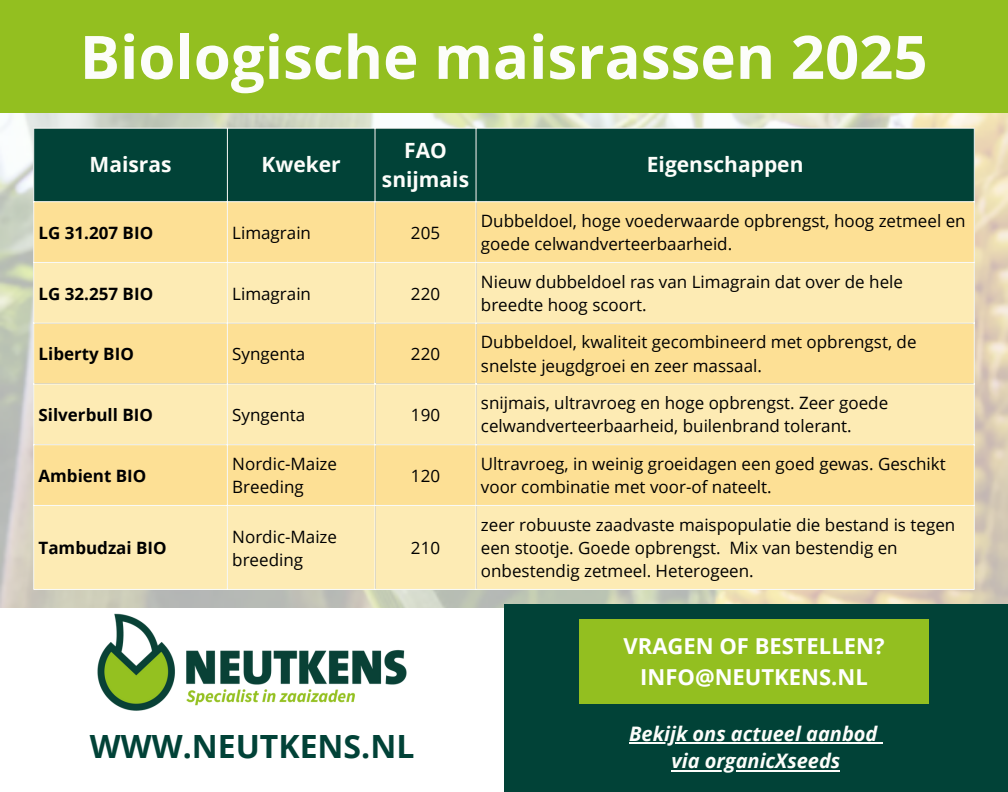
<style>
.page{position:relative;width:1008px;height:792px;background:#fff}
.page>*{position:absolute;margin:0;border:0;box-sizing:border-box;transform-origin:0 0}
.t1{font:700 60px "Open Sans";color:#fcfdfa}
.t2{font:700 32px "Open Sans";color:#014237}
.t3{font:700 22px/30.8px "Open Sans";color:#fff;text-align:center}
.t4{font:700 21px/29.2px "Open Sans";color:#fcfdfa;text-align:center}
.t5{font:italic 700 20px "Open Sans";color:#fcfdfa}
.t6{font:17px/23.2px "Open Sans";color:#000}
.t7{font:700 17px "Open Sans";color:#000}
</style>
<div class="page">
<img style="left:0;top:113px;width:1008px;height:495px">
<div style="left:34px;top:129px;width:940px;height:72px;background:#014237"></div>
<div style="left:34px;top:202px;width:940px;height:60px;background:#fde095"></div>
<svg style="left:34px;top:263px;width:940px;height:326px;background:#fce6a8"></svg>
<hr style="left:33px;top:129px;width:1px;height:460px;background:#fcfdfa">
<hr style="left:227px;top:129px;width:1px;height:460px;background:#fcfdfa">
<hr style="left:375px;top:129px;width:1px;height:460px;background:#fcfdfa">
<hr style="left:476px;top:129px;width:1px;height:460px;background:#fcfdfa">
<hr style="left:974px;top:129px;width:1px;height:460px;background:#fcfdfa">
<hr style="left:33px;top:128px;width:942px;height:1px;background:#fcfdfa">
<hr style="left:33px;top:201px;width:942px;height:1px;background:#fcfdfa">
<hr style="left:33px;top:262px;width:942px;height:1px;background:#fcfdfa">
<hr style="left:33px;top:323px;width:942px;height:1px;background:#fcfdfa">
<hr style="left:33px;top:384px;width:942px;height:1px;background:#fcfdfa">
<hr style="left:33px;top:444px;width:942px;height:1px;background:#fcfdfa">
<hr style="left:33px;top:505px;width:942px;height:1px;background:#fcfdfa">
<hr style="left:33px;top:589px;width:942px;height:1px;background:#fcfdfa">
<div style="left:0;top:0;width:1008px;height:113px;background:#93bf20"></div>
<img style="left:91px;top:607px;width:323px;height:104px">
<div style="left:504px;top:605px;width:504px;height:187px;background:#014237"></div>
<div style="left:579px;top:619px;width:350px;height:84px;background:#93bf20"></div>
<hr style="left:629px;top:742px;width:249px;height:2px;background:#fcfdfa">
<hr style="left:672px;top:770px;width:168px;height:1px;background:#fcfdfa">
<p class="t1" style="left:80px;top:15px;width:849px">Biologische maisrassen 2025</p>
<h1 class="t4" style="left:90px;top:149px;width:83px">Maisras</h1>
<p class="t4" style="left:262px;top:149px;width:81px">Kweker</p>
<p class="t4" style="left:382px;top:135px;width:89px">FAO snijmais</p>
<p class="t7" style="left:39px;top:221px;width:116px">LG 31.207 BIO</p>
<p class="t6" style="left:232px;top:221px;width:80px">Limagrain</p>
<p class="t6" style="left:411px;top:221px;width:31px">205</p>
<p class="t7" style="left:39px;top:281px;width:116px">LG 32.257 BIO</p>
<p class="t6" style="left:232px;top:281px;width:80px">Limagrain</p>
<p class="t6" style="left:411px;top:281px;width:31px">220</p>
<p class="t7" style="left:39px;top:342px;width:97px">Liberty BIO</p>
<p class="t6" style="left:232px;top:342px;width:75px">Syngenta</p>
<p class="t6" style="left:411px;top:342px;width:31px">220</p>
<p class="t7" style="left:39px;top:403px;width:116px">Silverbull BIO</p>
<p class="t6" style="left:232px;top:403px;width:75px">Syngenta</p>
<p class="t6" style="left:411px;top:403px;width:31px">190</p>
<p class="t7" style="left:39px;top:464px;width:109px">Ambient BIO</p>
<p class="t6" style="left:232px;top:452px;width:106px">Nordic-Maize<br>Breeding</p>
<p class="t6" style="left:411px;top:464px;width:31px">120</p>
<p class="t7" style="left:39px;top:536px;width:130px">Tambudzai BIO</p>
<p class="t6" style="left:232px;top:524px;width:106px">Nordic-Maize breeding</p>
<p class="t6" style="left:411px;top:536px;width:31px">210</p>
<p class="t4" style="left:647px;top:149px;width:158px">Eigenschappen</p>
<p class="t6" style="left:481px;top:209px;width:486px">Dubbeldoel, hoge voederwaarde opbrengst, hoog zetmeel en goede celwandverteerbaarheid.</p>
<p class="t6" style="left:481px;top:269px;width:424px">Nieuw dubbeldoel ras van Limagrain dat over de hele breedte hoog scoort.</p>
<p class="t6" style="left:481px;top:330px;width:437px">Dubbeldoel, kwaliteit gecombineerd met opbrengst, de snelste jeugdgroei en zeer massaal.</p>
<p class="t6" style="left:481px;top:391px;width:409px">snijmais, ultravroeg en hoge opbrengst. Zeer goede celwandverteerbaarheid, builenbrand tolerant.</p>
<p class="t6" style="left:481px;top:452px;width:466px">Ultravroeg, in weinig groeidagen een goed gewas. Geschikt voor combinatie met voor-of nateelt.</p>
<p class="t6" style="left:481px;top:512px;width:476px">zeer robuuste zaadvaste maispopulatie die bestand is tegen een stootje. Goede opbrengst. Mix van bestendig en onbestendig zetmeel. Heterogeen.</p>
<p class="t2" style="left:90px;top:723px;width:326px">WWW.NEUTKENS.NL</p>
<p class="t3" style="left:624px;top:630px;width:262px">VRAGEN OF BESTELLEN?<br>INFO@NEUTKENS.NL</p>
<h3 class="t5" style="left:629px;top:719px;width:250px">Bekijk ons actueel aanbod</h3>
<p class="t5" style="left:672px;top:747px;width:170px">via organicXseeds</p>
</div>
